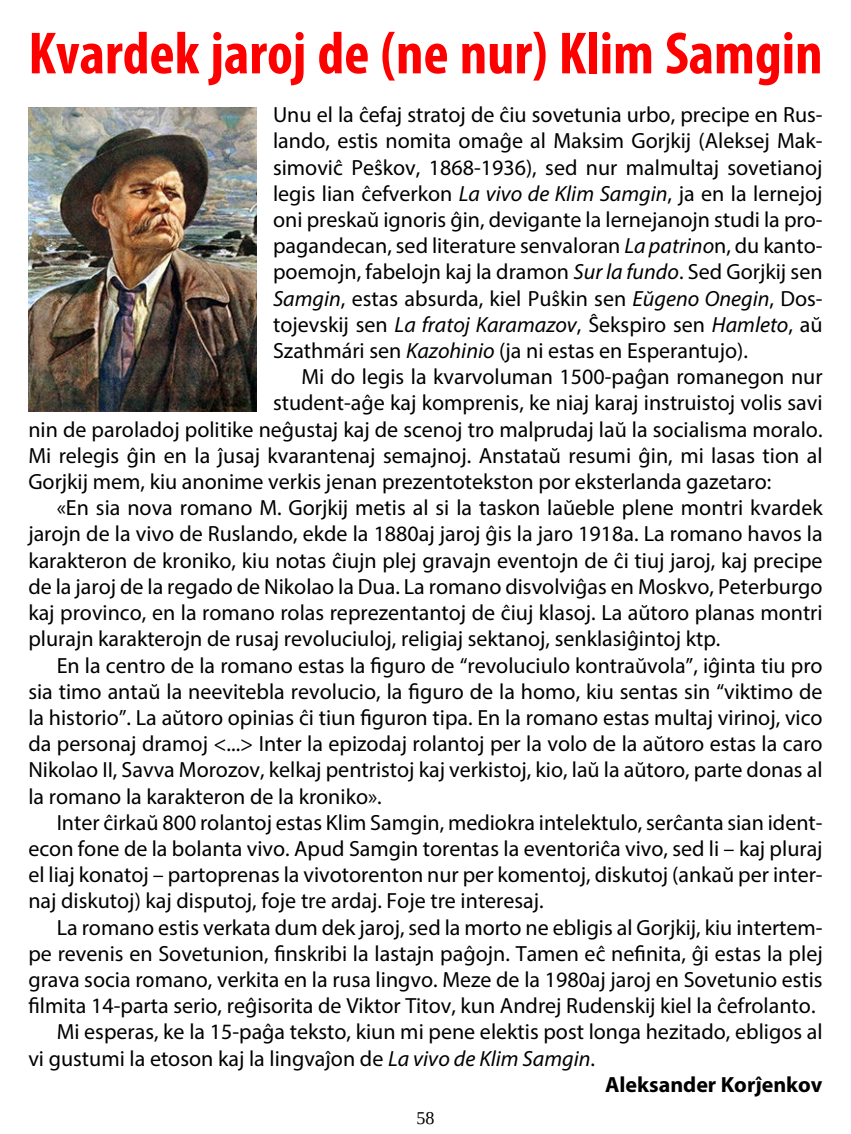
<style>
.page{position:relative;width:851px;height:1134px;background:#fff}
.page>*{position:absolute;margin:0;border:0;box-sizing:border-box;transform-origin:0 0}
.Titolo_2{font:700 condensed 60px "Myriad Pro";color:#f00}
.Teksto_Miriad{font:22px/26.2px "Myriad Pro";color:#000;text-align:justify}
.Teksto_Miriad-2{font:700 22px "Myriad Pro";color:#000}
.Pagnumero{font:18px "Liberation Serif";color:#000}
.s1{font-style:italic}
</style>
<div class="page">
<img style="left:28px;top:108px;width:228px;height:303px">
<p class="Titolo_2" style="left:28px;top:16px;width:795px">Kvardek jaroj de (ne nur) Klim Samgin</p>
<p class="Teksto_Miriad" style="left:273px;top:101px;width:551px">Unu el la ĉefaj stratoj de ĉiu sovetunia urbo, precipe en Rus&shy;lando, estis nomita omaĝe al Maksim Gorjkij (Aleksej Mak&shy;simoviĉ Peŝkov, 1868-1936), sed nur malmultaj sovetianoj legis lian ĉefverkon <span class="s1">La vivo de Klim Samgin</span>, ja en la lernejoj oni preskaŭ ignoris ĝin, devigante la lernejanojn studi la pro&shy;pagandecan, sed literature senvaloran <span class="s1">La patrino</span>n, du kanto&shy;poemojn, fabelojn kaj la dramon <span class="s1">Sur la fundo</span>. Sed Gorjkij sen <span class="s1">Samgin</span>, estas absurda, kiel Puŝkin sen <span class="s1">Eŭgeno Onegin</span>, Dos&shy;tojevskij sen <span class="s1">La fratoj Karamazov</span>, Ŝekspiro sen <span class="s1">Hamleto</span>, aŭ Szathmári sen <span class="s1">Kazohinio</span> (ja ni estas en Esperantujo).</p>
<p class="Teksto_Miriad" style="left:301px;top:363px;width:522px">Mi do legis la kvarvoluman 1500-paĝan romanegon nur</p>
<p class="Teksto_Miriad" style="left:273px;top:390px;width:551px">student-aĝe kaj komprenis, ke niaj karaj instruistoj volis savi</p>
<p class="Teksto_Miriad" style="left:28px;top:416px;width:793px">nin de paroladoj politike neĝustaj kaj de scenoj tro malprudaj laŭ la socialisma moralo.</p>
<p class="Teksto_Miriad" style="left:28px;top:442px;width:795px">Mi relegis ĝin en la ĵusaj kvarantenaj semajnoj. Anstataŭ resumi ĝin, mi lasas tion al</p>
<p class="Teksto_Miriad" style="left:28px;top:468px;width:744px">Gorjkij mem, kiu anonime verkis jenan prezentotekston por eksterlanda gazetaro:</p>
<p class="Teksto_Miriad" style="left:28px;top:494px;width:795px;text-indent:28px">«En sia nova romano M. Gorjkij metis al si la taskon laŭeble plene montri kvardek jarojn de la vivo de Ruslando, ekde la 1880aj jaroj ĝis la jaro 1918a. La romano havos la karakteron de kroniko, kiu notas ĉiujn plej gravajn eventojn de ĉi tiuj jaroj, kaj precipe de la jaroj de la regado de Nikolao la Dua. La romano disvolviĝas en Moskvo, Peterburgo kaj provinco, en la romano rolas reprezentantoj de ĉiuj klasoj. La aŭtoro planas montri plurajn karakterojn de rusaj revoluciuloj, religiaj sektanoj, senklasiĝintoj ktp.</p>
<p class="Teksto_Miriad" style="left:28px;top:652px;width:795px;text-indent:28px">En la centro de la romano estas la figuro de “revoluciulo kontraŭvola”, iĝinta tiu pro sia timo antaŭ la neevitebla revolucio, la figuro de la homo, kiu sentas sin “viktimo de la historio”. La aŭtoro opinias ĉi tiun figuron tipa. En la romano estas multaj virinoj, vico da personaj dramoj &lt;...&gt; Inter la epizodaj rolantoj per la volo de la aŭtoro estas la caro Nikolao II, Savva Morozov, kelkaj pentristoj kaj verkistoj, kio, laŭ la aŭtoro, parte donas al la romano la karakteron de la kroniko».</p>
<p class="Teksto_Miriad" style="left:28px;top:809px;width:795px;text-indent:28px">Inter ĉirkaŭ 800 rolantoj estas Klim Samgin, mediokra intelektulo, serĉanta sian ident&shy;econ fone de la bolanta vivo. Apud Samgin torentas la eventoriĉa vivo, sed li – kaj pluraj el liaj konatoj – partoprenas la vivotorenton nur per komentoj, diskutoj (ankaŭ per inter&shy;naj diskutoj) kaj disputoj, foje tre ardaj. Foje tre interesaj.</p>
<p class="Teksto_Miriad" style="left:28px;top:914px;width:795px;text-indent:28px">La romano estis verkata dum dek jaroj, sed la morto ne ebligis al Gorjkij, kiu intertem&shy;pe revenis en Sovetunion, finskribi la lastajn paĝojn. Tamen eĉ nefinita, ĝi estas la plej grava socia romano, verkita en la rusa lingvo. Meze de la 1980aj jaroj en Sovetunio estis filmita 14-parta serio, reĝisorita de Viktor Titov, kun Andrej Rudenskij kiel la ĉefrolanto.</p>
<p class="Teksto_Miriad" style="left:28px;top:1018px;width:795px;text-indent:28px">Mi esperas, ke la 15-paĝa teksto, kiun mi pene elektis post longa hezitado, ebligos al vi gustumi la etoson kaj la lingvaĵon de <span class="s1">La vivo de Klim Samgin</span>.</p>
<p class="Teksto_Miriad-2" style="left:605px;top:1070px;width:219px">Aleksander Korĵenkov</p>
<p class="Pagnumero" style="left:416px;top:1106px;width:19px">58</p>
</div>
